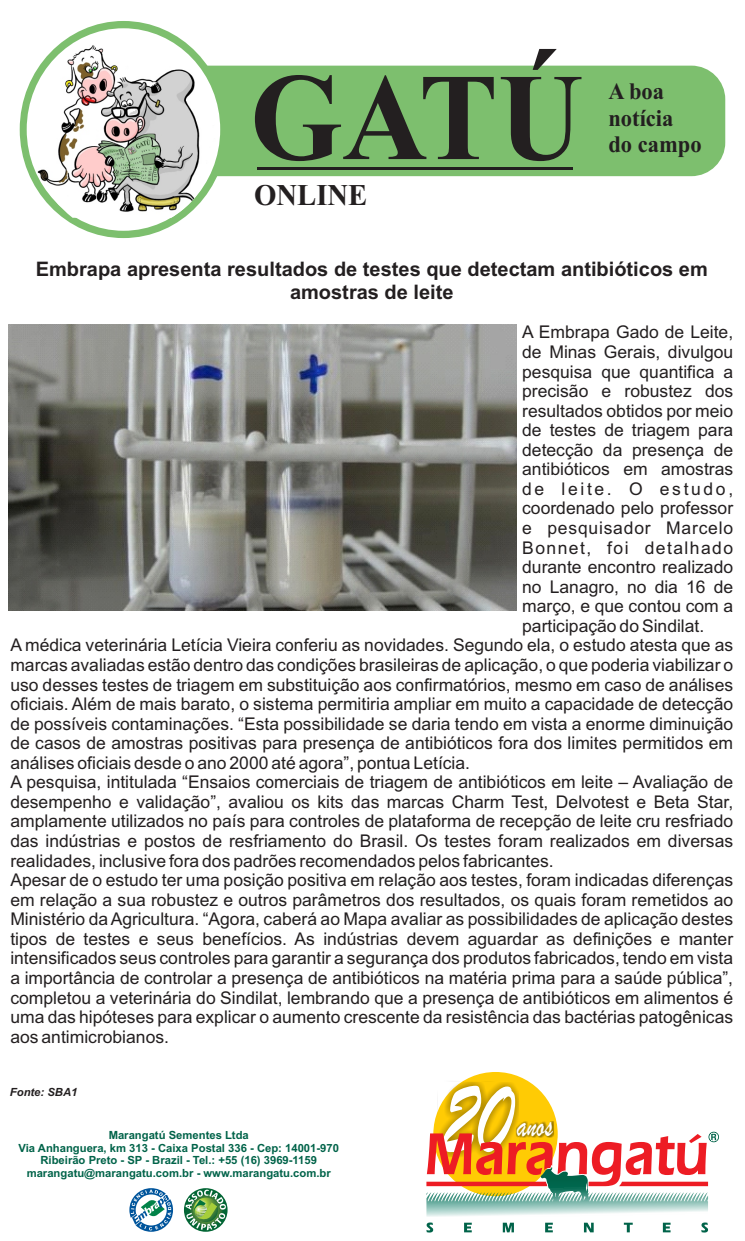
<style>
.page{position:relative;width:745px;height:1241px;background:#fff}
.page>*{position:absolute;margin:0;border:0;box-sizing:border-box;transform-origin:0 0}
.t1{font:700 123.88px "Times New Roman";color:#231f20;scale:.95 1}
.t2{font:107.75px "Brush Script";color:#fff;scale:.74 1}
.t3{font:35px "Brush Script";color:#fff;scale:.74 1}
.t4{font:700 30.12px "Times New Roman";color:#231f20;scale:.95 1}
.t5{font:700 23.62px/26.1px "Times New Roman";color:#231f20;scale:.95 1}
.t6{font:700 20px/22.4px "Arial";color:#231f20;text-align:center}
.t7{font:17.5px "Arial";color:#231f20}
.t8{font:17.5px "Arial";letter-spacing:.045em;color:#231f20}
.t9{font:17.5px "Arial";letter-spacing:.08em;color:#231f20}
.t10{font:17.5px "Arial";letter-spacing:.15em;color:#231f20}
.t11{font:700 11.25px/12.6px "Arial";color:#006349;text-align:center}
.t12{font:italic 700 11.25px "Arial";color:#231f20}
</style>
<div class="page">
<div style="left:160px;top:66px;width:564px;height:110px;background:#7dbf6e;border-radius:34px"></div>
<hr style="left:257px;top:166px;width:316px;height:3px;background:#231f20">
<div style="left:20px;top:21px;width:207px;height:217px;background:#7dbf6e;border-radius:50%"></div>
<div style="left:27px;top:28px;width:193px;height:203px;background:#fff;border-radius:50%"></div>
<img style="left:32px;top:41px;width:183px;height:177px">
<svg style="left:129px;top:1188px;width:44px;height:43px"></svg>
<svg style="left:184px;top:1187px;width:43px;height:44px"></svg>
<svg style="left:185px;top:1189px;width:41px;height:40px"></svg>
<svg style="left:433px;top:1071px;width:124px;height:124px"></svg>
<svg style="left:426px;top:1080px;width:292px;height:136px"></svg>
<svg style="left:426px;top:1222px;width:281px;height:10px"></svg>
<img style="left:8px;top:325px;width:507px;height:286px">
<h1 class="t1" style="left:250px;top:75px;width:352px">GATÚ</h1>
<h3 class="t4" style="left:254px;top:184px;width:121px">ONLINE</h3>
<h3 class="t5" style="left:608px;top:81px;width:100px">A boa notícia do campo</h3>
<p class="t6" style="left:36px;top:260px;width:673px">Embrapa apresenta resultados de testes que detectam antibióticos em amostras de leite</p>
<p class="t7" style="left:522px;top:325px;width:212px">A Embrapa Gado de Leite,</p>
<p class="t7" style="left:522px;top:345px;width:212px">de Minas Gerais, divulgou</p>
<p class="t7" style="left:522px;top:365px;width:212px">pesquisa que quantifica a</p>
<p class="t7" style="left:522px;top:384px;width:212px">precisão e robustez dos</p>
<p class="t7" style="left:522px;top:404px;width:212px">resultados obtidos por meio</p>
<p class="t7" style="left:522px;top:423px;width:212px">de testes de triagem para</p>
<p class="t7" style="left:522px;top:443px;width:212px">detecção da presença de</p>
<p class="t7" style="left:522px;top:462px;width:212px">antibióticos em amostras</p>
<p class="t10" style="left:522px;top:482px;width:212px">de leite. O estudo,</p>
<p class="t7" style="left:522px;top:501px;width:212px">coordenado pelo professor</p>
<p class="t8" style="left:522px;top:521px;width:212px">e pesquisador Marcelo</p>
<p class="t9" style="left:522px;top:540px;width:212px">Bonnet, foi detalhado</p>
<p class="t7" style="left:522px;top:560px;width:212px">durante encontro realizado</p>
<p class="t7" style="left:522px;top:580px;width:212px">no Lanagro, no dia 16 de</p>
<p class="t7" style="left:522px;top:599px;width:212px">março, e que contou com a</p>
<p class="t7" style="left:522px;top:619px;width:183px">participação do Sindilat.</p>
<p class="t7" style="left:10px;top:638px;width:723px">A médica veterinária Letícia Vieira conferiu as novidades. Segundo ela, o estudo atesta que as</p>
<p class="t7" style="left:10px;top:658px;width:723px">marcas avaliadas estão dentro das condições brasileiras de aplicação, o que poderia viabilizar o</p>
<p class="t7" style="left:10px;top:677px;width:723px">uso desses testes de triagem em substituição aos confirmatórios, mesmo em caso de análises</p>
<p class="t7" style="left:10px;top:697px;width:723px">oficiais. Além de mais barato, o sistema permitiria ampliar em muito a capacidade de detecção</p>
<p class="t7" style="left:10px;top:716px;width:723px">de possíveis contaminações. “Esta possibilidade se daria tendo em vista a enorme diminuição</p>
<p class="t7" style="left:10px;top:736px;width:723px">de casos de amostras positivas para presença de antibióticos fora dos limites permitidos em</p>
<p class="t7" style="left:10px;top:756px;width:461px">análises oficiais desde o ano 2000 até agora”, pontua Letícia.</p>
<p class="t7" style="left:10px;top:775px;width:723px">A pesquisa, intitulada “Ensaios comerciais de triagem de antibióticos em leite – Avaliação de</p>
<p class="t7" style="left:10px;top:795px;width:723px">desempenho e validação”, avaliou os kits das marcas Charm Test, Delvotest e Beta Star,</p>
<p class="t7" style="left:10px;top:814px;width:723px">amplamente utilizados no país para controles de plataforma de recepção de leite cru resfriado</p>
<p class="t7" style="left:10px;top:834px;width:723px">das indústrias e postos de resfriamento do Brasil. Os testes foram realizados em diversas</p>
<p class="t7" style="left:10px;top:853px;width:544px">realidades, inclusive fora dos padrões recomendados pelos fabricantes.</p>
<p class="t7" style="left:10px;top:873px;width:723px">Apesar de o estudo ter uma posição positiva em relação aos testes, foram indicadas diferenças</p>
<p class="t7" style="left:10px;top:892px;width:723px">em relação a sua robustez e outros parâmetros dos resultados, os quais foram remetidos ao</p>
<p class="t7" style="left:10px;top:912px;width:723px">Ministério da Agricultura. “Agora, caberá ao Mapa avaliar as possibilidades de aplicação destes</p>
<p class="t7" style="left:10px;top:931px;width:723px">tipos de testes e seus benefícios. As indústrias devem aguardar as definições e manter</p>
<p class="t7" style="left:10px;top:951px;width:723px">intensificados seus controles para garantir a segurança dos produtos fabricados, tendo em vista</p>
<p class="t7" style="left:10px;top:971px;width:723px">a importância de controlar a presença de antibióticos na matéria prima para a saúde pública”,</p>
<p class="t7" style="left:10px;top:990px;width:723px">completou a veterinária do Sindilat, lembrando que a presença de antibióticos em alimentos é</p>
<p class="t7" style="left:10px;top:1010px;width:723px">uma das hipóteses para explicar o aumento crescente da resistência das bactérias patogênicas</p>
<p class="t7" style="left:10px;top:1029px;width:160px">aos antimicrobianos.</p>
<p class="t12" style="left:10px;top:1087px;width:69px">Fonte: SBA1</p>
<p class="t11" style="left:18px;top:1129px;width:322px">Marangatú Sementes Ltda<br>Via Anhanguera, km 313 - Caixa Postal 336 - Cep: 14001-970<br>Ribeirão Preto - SP - Brazil - Tel.: +55 (16) 3969-1159 marangatu@marangatu.com.br - www.marangatu.com.br</p>
<h2 class="t2" style="left:442px;top:1087px;width:95px">20</h2>
<h3 class="t3" style="left:516px;top:1114px;width:50px">anos</h3>
</div>
